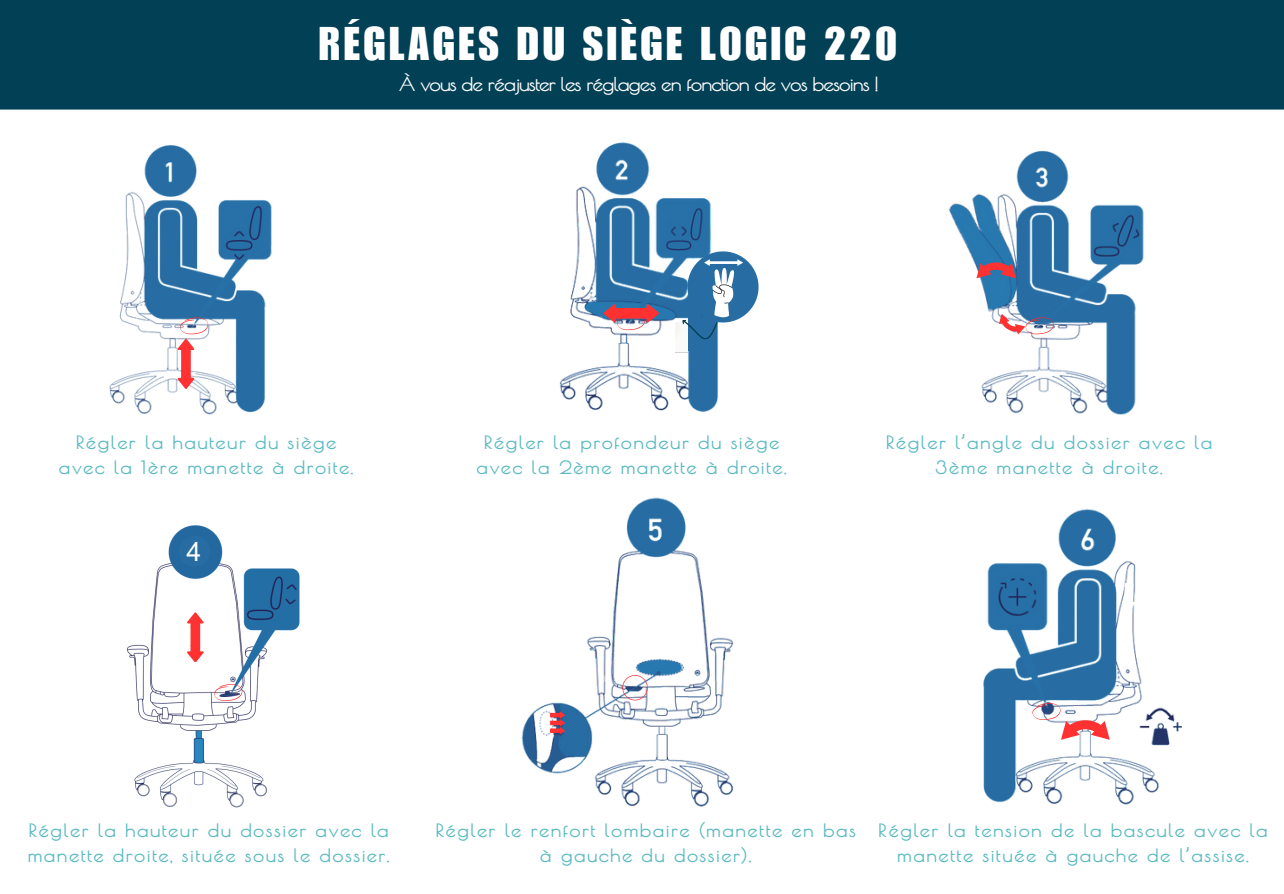
<style>
.page{position:relative;width:1284px;height:894px;background:#fff}
.page>*{position:absolute;margin:0;border:0;box-sizing:border-box;transform-origin:0 0}
.t1{font:46.05px "Impact LT Std";letter-spacing:.075em;color:#fff}
.t2{font:26.55px "Arial MT Pro";color:#fff}
.t3{font:700 18.75px "Poiret One";letter-spacing:-.055em;color:#fff}
.t4{font:700 18.15px/24.9px "Poiret One";letter-spacing:.075em;color:#5abac1;text-align:center}
</style>
<div class="page">
<div style="left:0;top:0;width:1284px;height:109px;background:#014055"></div>
<img style="left:109px;top:145px;width:163px;height:270px">
<img style="left:559px;top:142px;width:152px;height:269px">
<img style="left:949px;top:150px;width:195px;height:265px">
<svg style="left:976px;top:262px;width:40px;height:16px"></svg>
<img style="left:127px;top:525px;width:173px;height:283px">
<svg style="left:187px;top:612px;width:17px;height:49px"></svg>
<svg style="left:179px;top:535px;width:31px;height:32px"></svg>
<img style="left:521px;top:497px;width:213px;height:310px">
<svg style="left:550px;top:711px;width:14px;height:23px"></svg>
<img style="left:983px;top:509px;width:198px;height:296px">
<svg style="left:1121px;top:583px;width:15px;height:28px"></svg>
<img style="left:675px;top:322px;width:7px;height:31px">
<svg style="left:682px;top:251px;width:77px;height:161px"></svg>
<svg style="left:622px;top:675px;width:26px;height:25px"></svg>
<svg style="left:178px;top:317px;width:30px;height:71px"></svg>
<svg style="left:603px;top:304px;width:56px;height:26px"></svg>
<svg style="left:996px;top:313px;width:57px;height:23px"></svg>
<svg style="left:214px;top:684px;width:28px;height:16px"></svg>
<svg style="left:1032px;top:702px;width:77px;height:37px"></svg>
<p class="t1" style="left:319px;top:27px;width:580px">RÉGLAGES DU SIÈGE LOGIC 220</p>
<p class="t3" style="left:399px;top:73px;width:481px">À vous de réajuster les réglages en fonction de vos besoins !</p>
<p class="t4" style="left:59px;top:429px;width:296px">Régler la hauteur du siège avec la 1ère manette à droite.</p>
<p class="t4" style="left:476px;top:429px;width:312px">Régler la profondeur du siège avec la 2ème manette à droite.</p>
<p class="t2" style="left:187px;top:541px;width:16px">4</p>
<p class="t4" style="left:886px;top:429px;width:328px">Régler l’angle du dossier avec la<br>3ème manette à droite.</p>
<p class="t4" style="left:28px;top:817px;width:363px;text-align:left">Régler la hauteur du dossier avec la manette droite, située sous le dossier.</p>
<p class="t4" style="left:435px;top:817px;width:422px">Régler le renfort lombaire (manette en bas à gauche du dossier).</p>
<p class="t4" style="left:878px;top:817px;width:391px">Régler la tension de la bascule avec la manette située à gauche de l’assise.</p>
</div>
